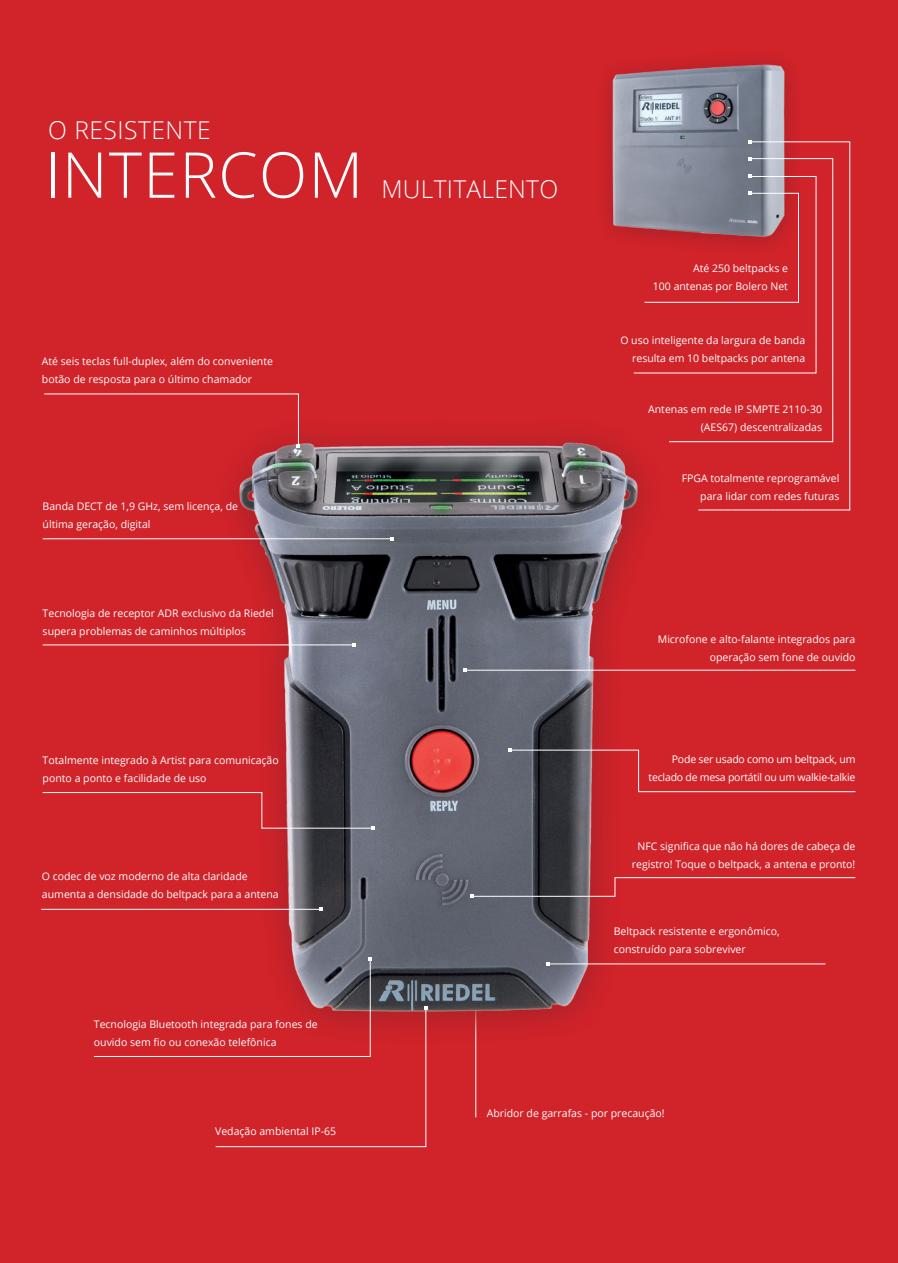
<style>
.page{position:relative;width:898px;height:1263px;background:#fff}
.page>*{position:absolute;margin:0;border:0;box-sizing:border-box;transform-origin:0 0}
.t1{font:300 63.3px "Open Sans";letter-spacing:.02em;color:#fff}
.t2{font:300 24.6px "Open Sans";letter-spacing:.01em;color:#fff}
.t3{font:10.5px/18px "Open Sans";color:#fff}
.t4{font:10.5px/18px "Open Sans";letter-spacing:-.02em;color:#fff;text-align:right}
</style>
<div class="page">
<div style="left:0;top:0;width:897px;height:1263px;background:#d1232a"></div>
<div style="left:595px;top:49px;width:208px;height:208px;background:#231f20;opacity:.3"></div>
<img style="left:611px;top:63px;width:174px;height:179px">
<svg style="left:632px;top:175px;width:36px;height:199px"></svg>
<svg style="left:668px;top:158px;width:29px;height:284px"></svg>
<svg style="left:697px;top:141px;width:153px;height:370px"></svg>
<hr style="left:475px;top:973px;width:1px;height:144px;background:#fff">
<div style="left:209px;top:415px;width:460px;height:632px;background:#d1232a"></div>
<img style="left:220px;top:435px;width:432px;height:594px">
<svg style="left:44px;top:393px;width:256px;height:55px"></svg>
<svg style="left:42px;top:792px;width:332px;height:38px"></svg>
<svg style="left:470px;top:877px;width:385px;height:21px"></svg>
<hr style="left:43px;top:538px;width:349px;height:1px;background:#fff">
<hr style="left:43px;top:644px;width:311px;height:1px;background:#fff">
<hr style="left:464px;top:670px;width:391px;height:1px;background:#fff">
<hr style="left:41px;top:909px;width:280px;height:1px;background:#fff">
<svg style="left:93px;top:957px;width:334px;height:190px"></svg>
<hr style="left:548px;top:963px;width:277px;height:1px;background:#fff">
<svg style="left:508px;top:749px;width:347px;height:43px"></svg>
<h2 class="t2" style="left:48px;top:113px;width:164px">O RESISTENTE</h2>
<h1 class="t1" style="left:45px;top:130px;width:320px">INTERCOM</h1>
<h2 class="t2" style="left:381px;top:171px;width:178px">MULTITALENTO</h2>
<p class="t3" style="left:42px;top:352px;width:232px">Até seis teclas full-duplex, além do conveniente botão de resposta para o último chamador</p>
<p class="t3" style="left:43px;top:497px;width:197px">Banda DECT de 1,9 GHz, sem licença, de última geração, digital</p>
<p class="t3" style="left:43px;top:604px;width:233px">Tecnologia de receptor ADR exclusivo da Riedel supera problemas de caminhos múltiplos</p>
<p class="t3" style="left:652px;top:259px;width:137px;text-align:right">Até 250 beltpacks e<br>100 antenas por Bolero Net</p>
<p class="t3" style="left:620px;top:331px;width:186px;text-align:right">O uso inteligente da largura de banda resulta em 10 beltpacks por antena</p>
<p class="t3" style="left:648px;top:400px;width:175px;text-align:right">Antenas em rede IP SMPTE 2110-30 (AES67) descentralizadas</p>
<p class="t3" style="left:681px;top:469px;width:159px;text-align:right">FPGA totalmente reprogramável para lidar com redes futuras</p>
<p class="t3" style="left:657px;top:630px;width:199px;text-align:right">Microfone e alto-falante integrados para operação sem fone de ouvido</p>
<p class="t3" style="left:43px;top:751px;width:237px">Totalmente integrado à Artist para comunicação ponto a ponto e facilidade de uso</p>
<p class="t3" style="left:42px;top:867px;width:238px">O codec de voz moderno de alta claridade aumenta a densidade do beltpack para a antena</p>
<p class="t3" style="left:94px;top:1015px;width:225px">Tecnologia Bluetooth integrada para fones de ouvido sem fio ou conexão telefônica</p>
<p class="t3" style="left:215px;top:1122px;width:122px">Vedação ambiental IP-65</p>
<p class="t4" style="left:648px;top:750px;width:208px">Pode ser usado como um beltpack, um teclado de mesa portátil ou um walkie-talkie</p>
<p class="t3" style="left:631px;top:837px;width:225px;text-align:center">NFC significa que não há dores de cabeça de registro! Toque o beltpack, a antena e pronto!</p>
<p class="t3" style="left:613px;top:921px;width:167px">Beltpack resistente e ergonômico, construído para sobreviver</p>
<p class="t3" style="left:486px;top:1104px;width:179px">Abridor de garrafas - por precaução!</p>
</div>
